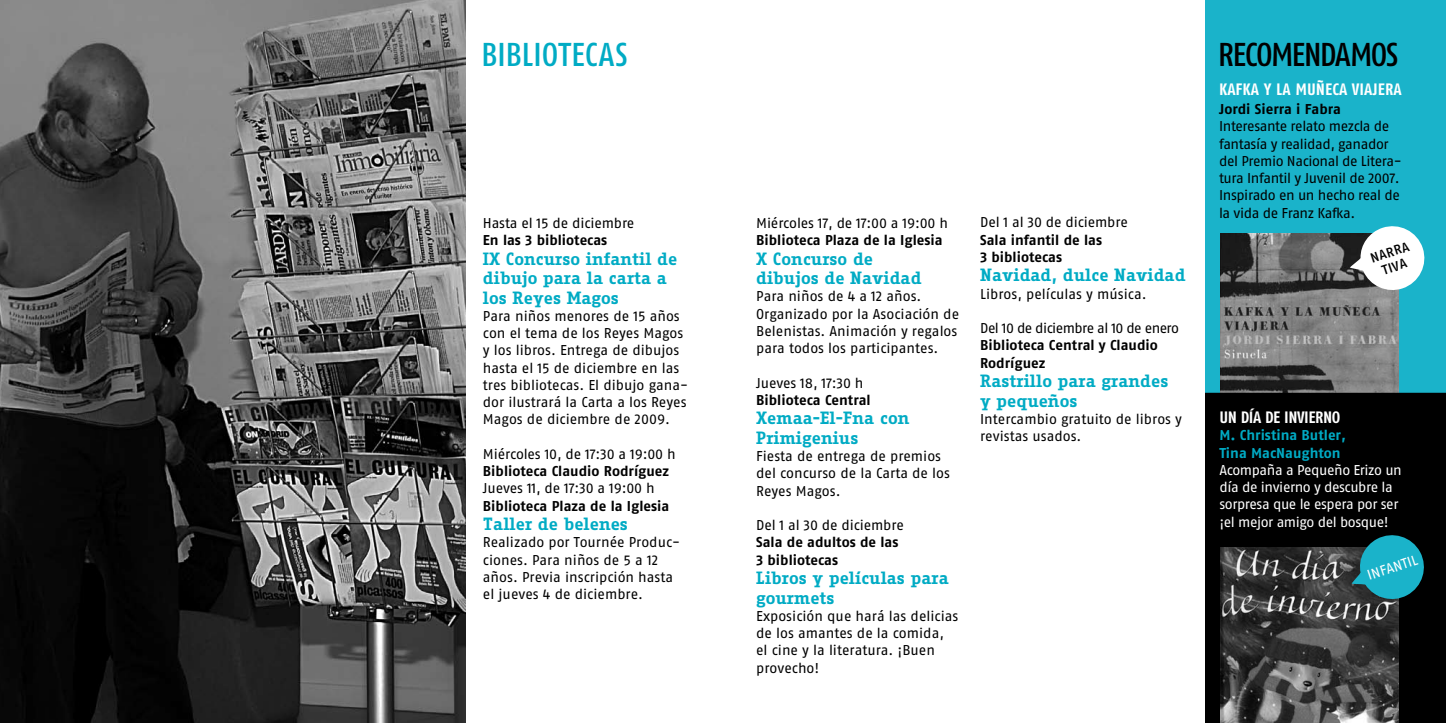
<style>
.page{position:relative;width:1446px;height:723px;background:#fff}
.page>*{position:absolute;margin:0;border:0;box-sizing:border-box;transform-origin:0 0}
.t1{font:33px "Fago Co Med Caps";letter-spacing:-.06em;color:#000}
.t2{font:33px "Fago Co Med Caps";letter-spacing:-.01em;color:#00abc4}
.t3{font:700 17.25px/19.5px "Fago Office Serif";color:#00abc4}
.t4{font:16.5px "Fago Co Bold Lf Caps";color:#fff}
.t5{font:16.5px "Fago Co Bold Lf Caps";letter-spacing:-.03em;color:#fff}
.t6{font:14.25px/17.2px "Fago No Regular LF";color:#000}
.t7{font:14.25px/17.2px "Fago No Bold Lf";color:#000}
.t8{font:14.25px/17.2px "Fago No Regular LF";letter-spacing:-.03em;color:#000}
.t9{font:14.25px/17.2px "Fago No Regular LF";letter-spacing:-.03em;color:#fff}
.t10{font:13.5px/15px "Fago No Med Caps";color:#000;text-align:center}
.s1{font-family:"Fago No Bold Lf"}
.s2{font-family:"Fago No Regular LF"}
.s3{font-family:"Fago No Bold Lf";color:#00abc4}
</style>
<div class="page">
<div style="left:1205px;top:0;width:241px;height:410px;background:#1ab3ca"></div>
<img style="left:1220px;top:233px;width:178px;height:160px">
<div style="left:1205px;top:393px;width:241px;height:330px;background:#000"></div>
<svg style="left:1349px;top:226px;width:76px;height:68px;background:#b3cbce"></svg>
<img style="left:0;top:0;width:465px;height:723px">
<svg style="left:1220px;top:531px;width:208px;height:192px;background:#3a4648"></svg>
<p class="t2" style="left:481px;top:36px;width:148px">BIBLIOTECAS</p>
<p class="t6" style="left:483px;top:214px;width:153px">Hasta el 15 de diciembre<br><span class="s1">En las 3 bibliotecas</span></p>
<p class="t3" style="left:483px;top:249px;width:196px">IX Concurso infantil de dibujo para la carta a los Reyes Magos</p>
<p class="t6" style="left:483px;top:307px;width:207px">Para niños menores de 15 años con el tema de los Reyes Magos y los libros. Entrega de dibujos hasta el 15 de diciembre en las tres bibliotecas. El dibujo gana&shy;dor ilustrará la Carta a los Reyes<br>Magos de diciembre de 2009.</p>
<p class="t7" style="left:483px;top:445px;width:194px"><span class="s2">Miércoles 10, de 17:30 a 19:00 h<br></span>Biblioteca Claudio Rodríguez<br><span class="s2">Jueves 11, de 17:30 a 19:00 h<br></span>Biblioteca Plaza de la Iglesia</p>
<p class="t3" style="left:483px;top:514px;width:147px">Taller de belenes</p>
<p class="t6" style="left:483px;top:533px;width:199px">Realizado por Tournée Produc&shy;ciones. Para niños de 5 a 12 años. Previa inscripción hasta el jueves 4 de diciembre.</p>
<p class="t6" style="left:756px;top:214px;width:193px">Miércoles 17, de 17:00 a 19:00 h<br><span class="s1">Biblioteca Plaza de la Iglesia</span></p>
<p class="t3" style="left:756px;top:249px;width:167px">X Concurso de dibujos de Navidad</p>
<p class="t6" style="left:756px;top:287px;width:204px">Para niños de 4 a 12 años.<br>Organizado por la Asociación de<br>Belenistas. Animación y regalos para todos los participantes.</p>
<p class="t7" style="left:756px;top:374px;width:116px"><span class="s2">Jueves 18, 17:30 h<br></span>Biblioteca Central</p>
<p class="t3" style="left:756px;top:408px;width:155px">Xemaa-El-Fna con<br>Primigenius</p>
<p class="t6" style="left:756px;top:447px;width:195px">Fiesta de entrega de premios del concurso de la Carta de los<br>Reyes Magos.</p>
<p class="t7" style="left:756px;top:516px;width:149px"><span class="s2">Del 1 al 30 de diciembre<br></span>Sala de adultos de las<br>3 bibliotecas</p>
<p class="t3" style="left:756px;top:568px;width:194px">Libros y películas para gourmets</p>
<p class="t6" style="left:756px;top:607px;width:204px">Exposición que hará las delicias de los amantes de la comida, el cine y la literatura. ¡Buen provecho!</p>
<p class="t7" style="left:980px;top:214px;width:149px"><span class="s2">Del 1 al 30 de diciembre<br></span>Sala infantil de las<br>3 bibliotecas</p>
<p class="t3" style="left:980px;top:265px;width:207px">Navidad, dulce Navidad</p>
<p class="t6" style="left:980px;top:285px;width:168px">Libros, películas y música.</p>
<p class="t7" style="left:980px;top:319px;width:200px"><span class="s2">Del 10 de diciembre al 10 de enero<br></span>Biblioteca Central y Claudio<br>Rodríguez</p>
<p class="t3" style="left:980px;top:371px;width:190px">Rastrillo para grandes y pequeños</p>
<p class="t6" style="left:980px;top:410px;width:203px">Intercambio gratuito de libros y revistas usados.</p>
<p class="t1" style="left:1218px;top:36px;width:182px">RECOMENDAMOS</p>
<p class="t4" style="left:1219px;top:80px;width:184px">KAFKA Y LA MUÑECA VIAJERA</p>
<p class="t8" style="left:1219px;top:100px;width:184px"><span class="s1">Jordi Sierra i Fabra<br></span>Interesante relato mezcla de fantasía y realidad, ganador del Premio Nacional de Litera&shy;tura Infantil y Juvenil de 2007.<br>Inspirado en un hecho real de la vida de Franz Kafka.</p>
<p class="t10" style="left:1368px;top:251px;width:42px;rotate:-18deg">Narra tiva</p>
<p class="t5" style="left:1219px;top:408px;width:122px">UN DÍA DE INVIERNO</p>
<p class="t9" style="left:1219px;top:427px;width:184px"><span class="s3">M. Christina Butler,<br>Tina MacNaughton<br></span>Acompaña a Pequeño Erizo un día de invierno y descubre la sorpresa que le espera por ser ¡el mejor amigo del bosque!</p>
<p class="t9" style="left:1365px;top:567px;width:54px;rotate:-18deg">INFANTIL</p>
</div>
